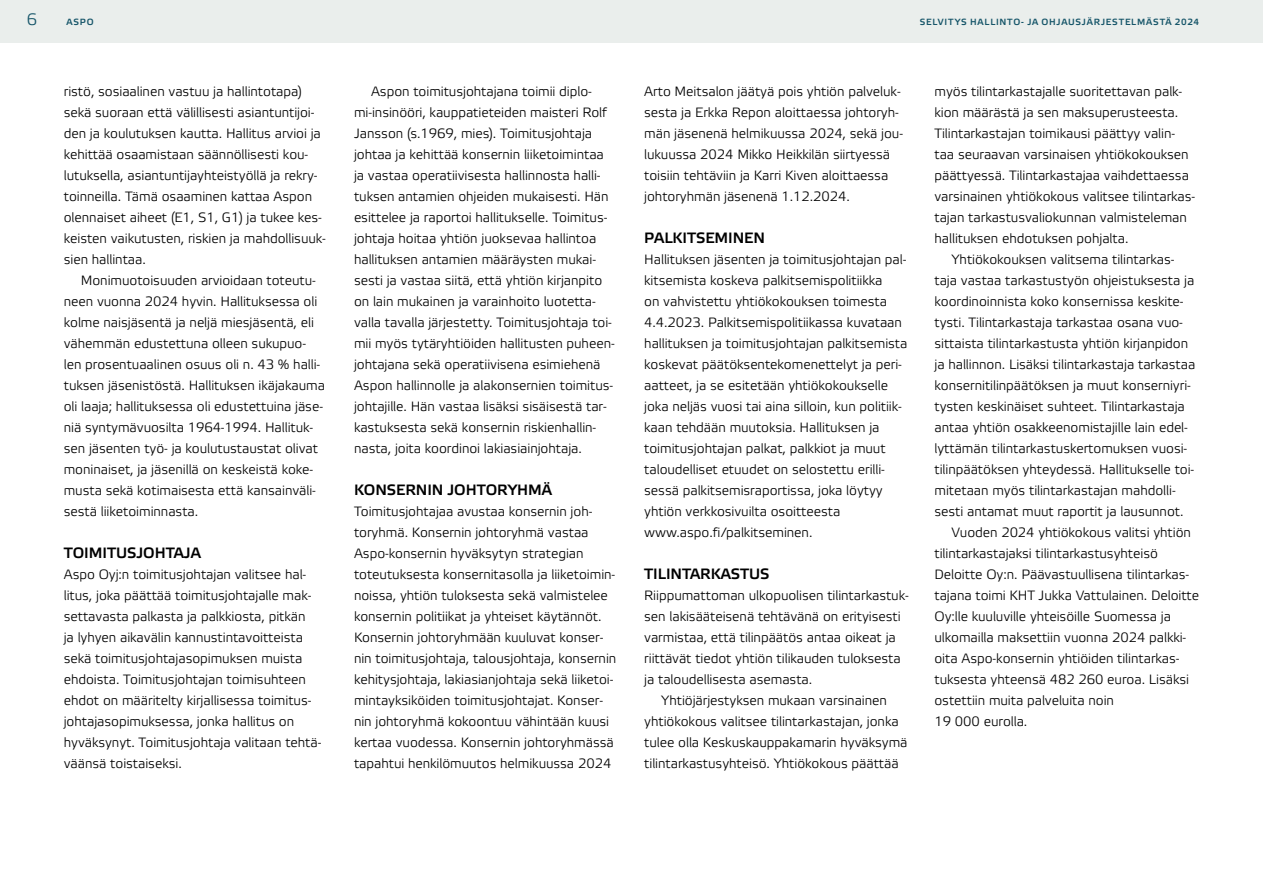
<style>
.page{position:relative;width:1263px;height:893px;background:#fff}
.page>*{position:absolute;margin:0;border:0;box-sizing:border-box;transform-origin:0 0}
.t1{font:16.5px "Etelka Light Pro";color:#165569}
.t2{font:700 15px "Etelka Light Pro";letter-spacing:-.005em;color:#000}
.t3{font:300 13.5px/21px "Etelka";letter-spacing:-.005em;color:#000}
.t4{font:700 9px "Etelka Light Pro";letter-spacing:.085em;color:#165569}
</style>
<div class="page">
<div style="left:0;top:0;width:1263px;height:43px;background:#eaeeec"></div>
<p class="t1" style="left:27px;top:10px;width:12px">6</p>
<p class="t4" style="left:66px;top:16px;width:29px">ASPO</p>
<p class="t4" style="left:920px;top:16px;width:281px">SELVITYS HALLINTO- JA OHJAUSJÄRJESTELMÄSTÄ 2024</p>
<p class="t3" style="left:64px;top:81px;width:264px">ristö, sosiaalinen vastuu ja hallintotapa) sekä suoraan että välillisesti asiantuntijoi&shy;den ja koulutuksen kautta. Hallitus arvioi ja kehittää osaamistaan säännöllisesti kou&shy;lutuksella, asiantuntijayhteistyöllä ja rekry&shy;toinneilla. Tämä osaaminen kattaa Aspon olennaiset aiheet (E1, S1, G1) ja tukee kes&shy;keisten vaikutusten, riskien ja mahdollisuuk&shy;sien hallintaa.</p>
<p class="t3" style="left:64px;top:270px;width:263px;text-indent:17px">Monimuotoisuuden arvioidaan toteutu&shy;neen vuonna 2024 hyvin. Hallituksessa oli kolme naisjäsentä ja neljä miesjäsentä, eli vähemmän edustettuna olleen sukupuo&shy;len prosentuaalinen osuus oli n. 43 % halli&shy;tuksen jäsenistöstä. Hallituksen ikäjakauma oli laaja; hallituksessa oli edustettuina jäse&shy;niä syntymävuosilta 1964-1994. Hallituk&shy;sen jäsenten työ- ja koulutustaustat olivat moninaiset, ja jäsenillä on keskeistä koke&shy;musta sekä kotimaisesta että kansainväli&shy;sestä liiketoiminnasta.</p>
<p class="t2" style="left:64px;top:545px;width:139px">TOIMITUSJOHTAJA</p>
<p class="t3" style="left:64px;top:564px;width:259px">Aspo Oyj:n toimitusjohtajan valitsee hal&shy;litus, joka päättää toimitusjohtajalle mak&shy;settavasta palkasta ja palkkiosta, pitkän<br>ja lyhyen aikavälin kannustintavoitteista sekä toimitusjohtajasopimuksen muista ehdoista. Toimitusjohtajan toimisuhteen ehdot on määritelty kirjallisessa toimitus&shy;johtajasopimuksessa, jonka hallitus on hyväksynyt. Toimitusjohtaja valitaan tehtä&shy;väänsä toistaiseksi.</p>
<p class="t3" style="left:354px;top:81px;width:262px;text-indent:17px">Aspon toimitusjohtajana toimii diplo&shy;mi-insinööri, kauppatieteiden maisteri Rolf Jansson (s.1969, mies). Toimitusjohtaja johtaa ja kehittää konsernin liiketoimintaa ja vastaa operatiivisesta hallinnosta halli&shy;tuksen antamien ohjeiden mukaisesti. Hän esittelee ja raportoi hallitukselle. Toimitus&shy;johtaja hoitaa yhtiön juoksevaa hallintoa hallituksen antamien määräysten mukai&shy;sesti ja vastaa siitä, että yhtiön kirjanpito on lain mukainen ja varainhoito luotetta&shy;valla tavalla järjestetty. Toimitusjohtaja toi&shy;mii myös tytäryhtiöiden hallitusten puheen&shy;johtajana sekä operatiivisena esimiehenä Aspon hallinnolle ja alakonsernien toimitus&shy;johtajille. Hän vastaa lisäksi sisäisestä tar&shy;kastuksesta sekä konsernin riskienhallin&shy;nasta, joita koordinoi lakiasiainjohtaja.</p>
<p class="t2" style="left:354px;top:482px;width:200px">KONSERNIN JOHTORYHMÄ</p>
<p class="t3" style="left:354px;top:501px;width:264px">Toimitusjohtajaa avustaa konsernin joh&shy;toryhmä. Konsernin johtoryhmä vastaa Aspo-konsernin hyväksytyn strategian toteutuksesta konsernitasolla ja liiketoimin&shy;noissa, yhtiön tuloksesta sekä valmistelee konsernin politiikat ja yhteiset käytännöt.<br>Konsernin johtoryhmään kuuluvat konser&shy;nin toimitusjohtaja, talousjohtaja, konsernin kehitysjohtaja, lakiasianjohtaja sekä liiketoi&shy;mintayksiköiden toimitusjohtajat. Konser&shy;nin johtoryhmä kokoontuu vähintään kuusi kertaa vuodessa. Konsernin johtoryhmässä tapahtui henkilömuutos helmikuussa 2024</p>
<p class="t3" style="left:644px;top:81px;width:260px">Arto Meitsalon jäätyä pois yhtiön palveluk&shy;sesta ja Erkka Repon aloittaessa johtoryh&shy;män jäsenenä helmikuussa 2024, sekä jou&shy;lukuussa 2024 Mikko Heikkilän siirtyessä toisiin tehtäviin ja Karri Kiven aloittaessa johtoryhmän jäsenenä 1.12.2024.</p>
<p class="t2" style="left:644px;top:230px;width:122px">PALKITSEMINEN</p>
<p class="t3" style="left:644px;top:249px;width:265px">Hallituksen jäsenten ja toimitusjohtajan pal&shy;kitsemista koskeva palkitsemispolitiikka<br>on vahvistettu yhtiökokouksen toimesta 4.4.2023. Palkitsemispolitiikassa kuvataan hallituksen ja toimitusjohtajan palkitsemista koskevat päätöksentekomenettelyt ja peri&shy;aatteet, ja se esitetään yhtiökokoukselle joka neljäs vuosi tai aina silloin, kun politiik&shy;kaan tehdään muutoksia. Hallituksen ja toimitusjohtajan palkat, palkkiot ja muut taloudelliset etuudet on selostettu erilli&shy;sessä palkitsemisraportissa, joka löytyy yhtiön verkkosivuilta osoitteesta www.aspo.fi/palkitseminen.</p>
<p class="t2" style="left:644px;top:566px;width:127px">TILINTARKASTUS</p>
<p class="t3" style="left:644px;top:585px;width:266px">Riippumattoman ulkopuolisen tilintarkastuk-</p>
<p class="t3" style="left:644px;top:606px;width:258px">sen lakisääteisenä tehtävänä on erityisesti</p>
<p class="t3" style="left:644px;top:627px;width:253px">varmistaa, että tilinpäätös antaa oikeat ja</p>
<p class="t3" style="left:644px;top:648px;width:258px">riittävät tiedot yhtiön tilikauden tuloksesta</p>
<p class="t3" style="left:644px;top:669px;width:170px">ja taloudellisesta asemasta.</p>
<p class="t3" style="left:661px;top:690px;width:227px">Yhtiöjärjestyksen mukaan varsinainen</p>
<p class="t3" style="left:644px;top:711px;width:256px">yhtiökokous valitsee tilintarkastajan, jonka</p>
<p class="t3" style="left:644px;top:732px;width:265px">tulee olla Keskuskauppakamarin hyväksymä</p>
<p class="t3" style="left:644px;top:753px;width:256px">tilintarkastusyhteisö. Yhtiökokous päättää</p>
<p class="t3" style="left:934px;top:81px;width:249px">myös tilintarkastajalle suoritettavan palk-</p>
<p class="t3" style="left:934px;top:102px;width:245px">kion määrästä ja sen maksuperusteesta.</p>
<p class="t3" style="left:934px;top:123px;width:242px">Tilintarkastajan toimikausi päättyy valin-</p>
<p class="t3" style="left:934px;top:144px;width:256px">taa seuraavan varsinaisen yhtiökokouksen</p>
<p class="t3" style="left:934px;top:165px;width:256px">päättyessä. Tilintarkastajaa vaihdettaessa</p>
<p class="t3" style="left:934px;top:186px;width:262px">varsinainen yhtiökokous valitsee tilintarkas-</p>
<p class="t3" style="left:934px;top:207px;width:254px">tajan tarkastusvaliokunnan valmisteleman</p>
<p class="t3" style="left:934px;top:228px;width:196px">hallituksen ehdotuksen pohjalta.</p>
<p class="t3" style="left:951px;top:249px;width:225px">Yhtiökokouksen valitsema tilintarkas-</p>
<p class="t3" style="left:934px;top:270px;width:261px">taja vastaa tarkastustyön ohjeistuksesta ja</p>
<p class="t3" style="left:934px;top:291px;width:251px">koordinoinnista koko konsernissa keskite-</p>
<p class="t3" style="left:934px;top:312px;width:250px">tysti. Tilintarkastaja tarkastaa osana vuo-</p>
<p class="t3" style="left:934px;top:333px;width:255px">sittaista tilintarkastusta yhtiön kirjanpidon</p>
<p class="t3" style="left:934px;top:354px;width:262px">ja hallinnon. Lisäksi tilintarkastaja tarkastaa</p>
<p class="t3" style="left:934px;top:375px;width:258px">konsernitilinpäätöksen ja muut konserniyri-</p>
<p class="t3" style="left:934px;top:396px;width:252px">tysten keskinäiset suhteet. Tilintarkastaja</p>
<p class="t3" style="left:934px;top:417px;width:255px">antaa yhtiön osakkeenomistajille lain edel-</p>
<p class="t3" style="left:934px;top:438px;width:254px">lyttämän tilintarkastuskertomuksen vuosi-</p>
<p class="t3" style="left:934px;top:459px;width:261px">tilinpäätöksen yhteydessä. Hallitukselle toi-</p>
<p class="t3" style="left:934px;top:480px;width:243px">mitetaan myös tilintarkastajan mahdolli-</p>
<p class="t3" style="left:934px;top:501px;width:251px">sesti antamat muut raportit ja lausunnot.</p>
<p class="t3" style="left:951px;top:522px;width:241px">Vuoden 2024 yhtiökokous valitsi yhtiön</p>
<p class="t3" style="left:934px;top:543px;width:225px">tilintarkastajaksi tilintarkastusyhteisö</p>
<p class="t3" style="left:934px;top:564px;width:256px">Deloitte Oy:n. Päävastuullisena tilintarkas-</p>
<p class="t3" style="left:934px;top:585px;width:266px">tajana toimi KHT Jukka Vattulainen. Deloitte</p>
<p class="t3" style="left:934px;top:606px;width:238px">Oy:lle kuuluville yhteisöille Suomessa ja</p>
<p class="t3" style="left:934px;top:627px;width:253px">ulkomailla maksettiin vuonna 2024 palkki-</p>
<p class="t3" style="left:934px;top:648px;width:247px">oita Aspo-konsernin yhtiöiden tilintarkas-</p>
<p class="t3" style="left:934px;top:669px;width:256px">tuksesta yhteensä 482 260 euroa. Lisäksi</p>
<p class="t3" style="left:934px;top:690px;width:181px">ostettiin muita palveluita noin</p>
<p class="t3" style="left:934px;top:711px;width:94px">19 000 eurolla.</p>
</div>
